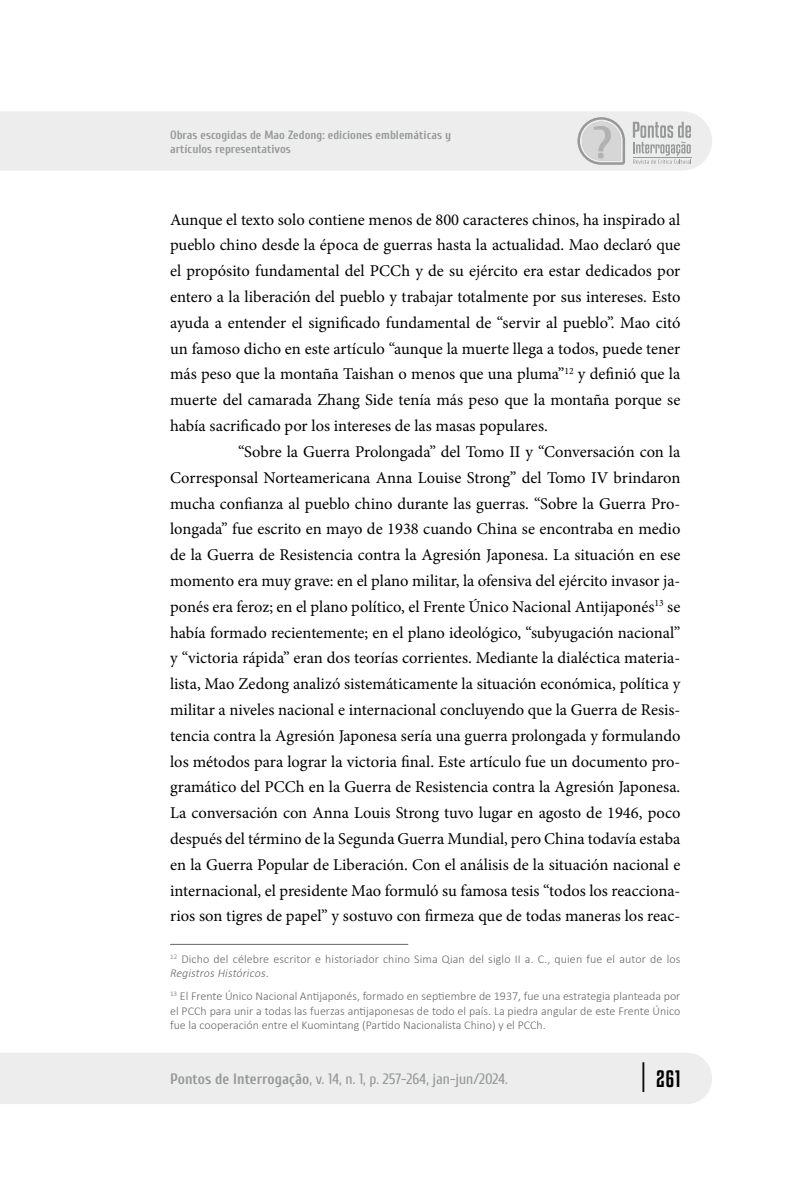
<style>
.page{position:relative;width:808px;height:1178px;background:#fff}
.page>*{position:absolute;margin:0;border:0;box-sizing:border-box;transform-origin:0 0}
.t1{font:21px "Kenyan Coffee Rg";color:#000}
.t2{font:16.5px "Minion Pro";color:#000}
.t3{font:15px "Cuprum";color:#969999}
.t4{font:300 12px/14.4px "Calibri";letter-spacing:.01em;color:#666}
.t5{font:700 12px/14.4px "Cuprum";color:#969999}
.s1{font-style:italic}
.s2{font-weight:700}
.s3{font-size:26.85px}
</style>
<div class="page">
<div style="left:0;top:1053px;width:712px;height:51px;background:#ededed"></div>
<div style="left:0;top:111px;width:712px;height:60px;background:#ededed"></div>
<svg style="left:633px;top:122px;width:58px;height:42px;background:#cecfcf"></svg>
<hr style="left:633px;top:157px;width:58px;height:1px;background:#969999">
<svg style="left:577px;top:117px;width:48px;height:48px;background:#cecece"></svg>
<hr style="left:170px;top:944px;width:238px;height:1px;background:#666">
<p class="t5" style="left:170px;top:127px;width:283px">Obras escogidas de Mao Zedong: ediciones emblemáticas y artículos representativos</p>
<p class="t2" style="left:170px;top:208px;width:512px">Aunque el texto solo contiene menos de 800 caracteres chinos, ha inspirado al</p>
<p class="t2" style="left:170px;top:234px;width:512px">pueblo chino desde la época de guerras hasta la actualidad. Mao declaró que</p>
<p class="t2" style="left:170px;top:260px;width:512px">el propósito fundamental del PCCh y de su ejército era estar dedicados por</p>
<p class="t2" style="left:170px;top:286px;width:512px">entero a la liberación del pueblo y trabajar totalmente por sus intereses. Esto</p>
<p class="t2" style="left:170px;top:311px;width:512px">ayuda a entender el significado fundamental de “servir al pueblo”. Mao citó</p>
<p class="t2" style="left:170px;top:337px;width:512px">un famoso dicho en este artículo “aunque la muerte llega a todos, puede tener</p>
<p class="t2" style="left:170px;top:363px;width:512px">más peso que la montaña Taishan o menos que una pluma”<sup>12</sup> y definió que la</p>
<p class="t2" style="left:170px;top:389px;width:512px">muerte del camarada Zhang Side tenía más peso que la montaña porque se</p>
<p class="t2" style="left:170px;top:415px;width:379px">había sacrificado por los intereses de las masas populares.</p>
<p class="t2" style="left:238px;top:440px;width:444px">“Sobre la Guerra Prolongada” del Tomo II y “Conversación con la</p>
<p class="t2" style="left:170px;top:466px;width:512px">Corresponsal Norteamericana Anna Louise Strong” del Tomo IV brindaron</p>
<p class="t2" style="left:170px;top:492px;width:512px">mucha confianza al pueblo chino durante las guerras. “Sobre la Guerra Pro-</p>
<p class="t2" style="left:170px;top:518px;width:512px">longada” fue escrito en mayo de 1938 cuando China se encontraba en medio</p>
<p class="t2" style="left:170px;top:544px;width:512px">de la Guerra de Resistencia contra la Agresión Japonesa. La situación en ese</p>
<p class="t2" style="left:170px;top:570px;width:512px">momento era muy grave: en el plano militar, la ofensiva del ejército invasor ja-</p>
<p class="t2" style="left:170px;top:595px;width:512px">ponés era feroz; en el plano político, el Frente Único Nacional Antijaponés<sup>13</sup> se</p>
<p class="t2" style="left:170px;top:621px;width:512px">había formado recientemente; en el plano ideológico, “subyugación nacional”</p>
<p class="t2" style="left:170px;top:647px;width:512px">y “victoria rápida” eran dos teorías corrientes. Mediante la dialéctica materia-</p>
<p class="t2" style="left:170px;top:673px;width:512px">lista, Mao Zedong analizó sistemáticamente la situación económica, política y</p>
<p class="t2" style="left:170px;top:698px;width:512px">militar a niveles nacional e internacional concluyendo que la Guerra de Resis-</p>
<p class="t2" style="left:170px;top:724px;width:512px">tencia contra la Agresión Japonesa sería una guerra prolongada y formulando</p>
<p class="t2" style="left:170px;top:750px;width:512px">los métodos para lograr la victoria final. Este artículo fue un documento pro-</p>
<p class="t2" style="left:170px;top:776px;width:512px">gramático del PCCh en la Guerra de Resistencia contra la Agresión Japonesa.</p>
<p class="t2" style="left:170px;top:802px;width:512px">La conversación con Anna Louis Strong tuvo lugar en agosto de 1946, poco</p>
<p class="t2" style="left:170px;top:828px;width:512px">después del término de la Segunda Guerra Mundial, pero China todavía estaba</p>
<p class="t2" style="left:170px;top:853px;width:512px">en la Guerra Popular de Liberación. Con el análisis de la situación nacional e</p>
<p class="t2" style="left:170px;top:879px;width:512px">internacional, el presidente Mao formuló su famosa tesis “todos los reacciona-</p>
<p class="t2" style="left:170px;top:905px;width:512px">rios son tigres de papel” y sostuvo con firmeza que de todas maneras los reac-</p>
<p class="t4" style="left:170px;top:952px;width:512px"><sup>12</sup> Dicho del célebre escritor e historiador chino Sima Qian del siglo II a. C., quien fue el autor de los<br><span class="s1">Registros Históricos</span>.</p>
<p class="t4" style="left:170px;top:989px;width:512px;text-align:justify"><sup>13</sup> El Frente Único Nacional Antijaponés, formado en septiembre de 1937, fue una estrategia planteada por el PCCh para unir a todas las fuerzas antijaponesas de todo el país. La piedra angular de este Frente Único fue la cooperación entre el Kuomintang (Partido Nacionalista Chino) y el PCCh.</p>
<p class="t3" style="left:170px;top:1068px;width:339px"><span class="s2">Pontos de Interrogação</span>, v. 14, n. 1, p. 257-264, jan-jun/2024.</p>
<p class="t1" style="left:641px;top:1065px;width:41px"><span class="s3">|</span> 261</p>
</div>
